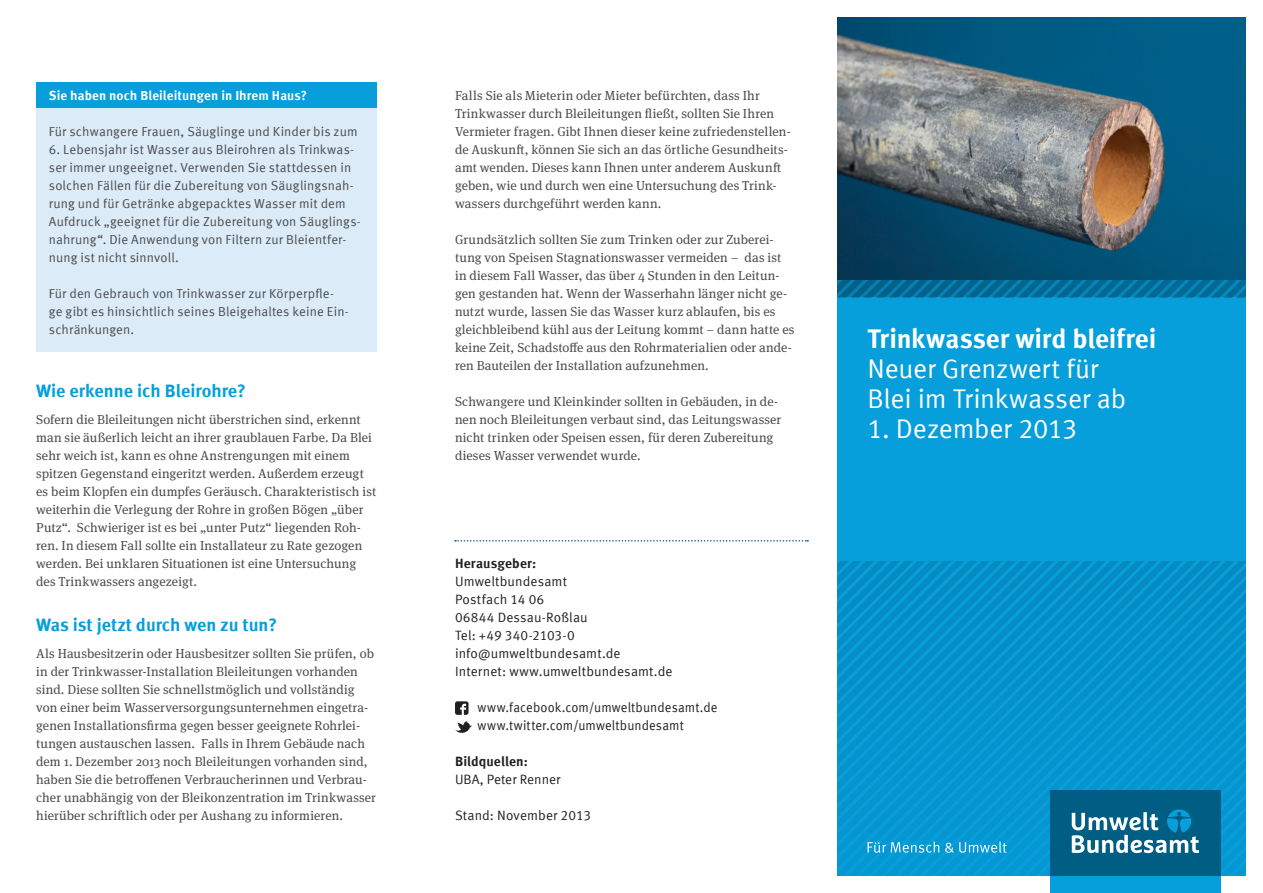
<style>
.page{position:relative;width:1263px;height:893px;background:#fff}
.page>*{position:absolute;margin:0;border:0;box-sizing:border-box;transform-origin:0 0}
.t1{font:27px/30px "Meta Offc Norm";letter-spacing:-.01em;color:#fff}
.t2{font:700 27px "Meta Offc";letter-spacing:-.005em;color:#fff}
.t3{font:700 18px "Meta Offc";letter-spacing:-.005em;color:#069edb}
.t4{font:13.5px/18px "Meta Offc Norm";letter-spacing:.005em;color:#231f20}
.t5{font:13.5px/18px "Meta Offc Norm";letter-spacing:.005em;color:#231f20;scale:.95 1}
.t6{font:700 13.5px "Meta Offc";letter-spacing:.01em;color:#231f20}
.t7{font:13.05px/18px "Meta Serif OT";letter-spacing:.01em;color:#4b4c4d}
.t8{font:13.05px/18px "Meta Offc Norm";letter-spacing:.01em;color:#4b4c4d}
.t9{font:700 13.05px "Meta Offc";letter-spacing:.01em;color:#fff}
</style>
<div class="page">
<img style="left:838px;top:17px;width:408px;height:264px">
<div style="left:1050px;top:876px;width:170px;height:17px;background:#069edb"></div>
<svg style="left:455px;top:701px;width:13px;height:14px"></svg>
<svg style="left:455px;top:721px;width:17px;height:12px"></svg>
<svg style="left:838px;top:281px;width:408px;height:595px;background:#0795cf"></svg>
<div style="left:36px;top:82px;width:340px;height:27px;background:#069edb"></div>
<div style="left:36px;top:109px;width:340px;height:243px;background:#dbebf8"></div>
<svg style="left:455px;top:540px;width:353px;height:2px"></svg>
<p class="t9" style="left:49px;top:88px;width:260px">Sie haben noch Bleileitungen in Ihrem Haus?</p>
<p class="t8" style="left:49px;top:123px;width:310px">Für schwangere Frauen, Säuglinge und Kinder bis zum</p>
<p class="t8" style="left:49px;top:141px;width:313px">6. Lebensjahr ist Wasser aus Bleirohren als Trinkwas&shy;ser immer ungeeignet. Verwenden Sie stattdessen in solchen Fällen für die Zubereitung von Säuglingsnah&shy;rung und für Getränke abgepacktes Wasser mit dem Aufdruck „geeignet für die Zubereitung von Säuglings&shy;nahrung“. Die Anwendung von Filtern zur Bleientfer&shy;nung ist nicht sinnvoll.</p>
<p class="t8" style="left:49px;top:285px;width:301px">Für den Gebrauch von Trinkwasser zur Körperpfle&shy;ge gibt es hinsichtlich seines Bleigehaltes keine Ein&shy;schränkungen.</p>
<h2 class="t3" style="left:36px;top:380px;width:211px">Wie erkenne ich Bleirohre?</h2>
<p class="t7" style="left:36px;top:410px;width:342px">Sofern die Bleileitungen nicht überstrichen sind, erkennt man sie äußerlich leicht an ihrer graublauen Farbe. Da Blei sehr weich ist, kann es ohne Anstrengungen mit einem spitzen Gegenstand eingeritzt werden. Außerdem erzeugt es beim Klopfen ein dumpfes Geräusch. Charakteristisch ist weiterhin die Verlegung der Rohre in großen Bögen „über Putz“. Schwieriger ist es bei „unter Putz“ liegenden Roh&shy;ren. In diesem Fall sollte ein Installateur zu Rate gezogen werden. Bei unklaren Situationen ist eine Untersuchung des Trinkwassers angezeigt.</p>
<h2 class="t3" style="left:36px;top:614px;width:242px">Was ist jetzt durch wen zu tun?</h2>
<p class="t7" style="left:36px;top:644px;width:341px">Als Hausbesitzerin oder Hausbesitzer sollten Sie prüfen, ob in der Trinkwasser-Installation Bleileitungen vorhanden sind. Diese sollten Sie schnellstmöglich und vollständig von einer beim Wasserversorgungsunternehmen eingetra&shy;genen Installationsfirma gegen besser geeignete Rohrlei&shy;tungen austauschen lassen. Falls in Ihrem Gebäude nach dem 1. Dezember 2013 noch Bleileitungen vorhanden sind, haben Sie die betroffenen Verbraucherinnen und Verbrau&shy;cher unabhängig von der Bleikonzentration im Trinkwasser hierüber schriftlich oder per Aushang zu informieren.</p>
<p class="t7" style="left:455px;top:86px;width:337px">Falls Sie als Mieterin oder Mieter befürchten, dass Ihr Trinkwasser durch Bleileitungen fließt, sollten Sie Ihren Vermieter fragen. Gibt Ihnen dieser keine zufriedenstellen&shy;de Auskunft, können Sie sich an das örtliche Gesundheits&shy;amt wenden. Dieses kann Ihnen unter anderem Auskunft geben, wie und durch wen eine Untersuchung des Trink&shy;wassers durchgeführt werden kann.</p>
<p class="t7" style="left:455px;top:230px;width:341px">Grundsätzlich sollten Sie zum Trinken oder zur Zuberei&shy;tung von Speisen Stagnationswasser vermeiden – das ist in diesem Fall Wasser, das über 4 Stunden in den Leitun&shy;gen gestanden hat. Wenn der Wasserhahn länger nicht ge&shy;nutzt wurde, lassen Sie das Wasser kurz ablaufen, bis es gleichbleibend kühl aus der Leitung kommt – dann hatte es keine Zeit, Schadstoffe aus den Rohrmaterialien oder ande&shy;ren Bauteilen der Installation aufzunehmen.</p>
<p class="t7" style="left:455px;top:392px;width:328px">Schwangere und Kleinkinder sollten in Gebäuden, in de&shy;nen noch Bleileitungen verbaut sind, das Leitungswasser nicht trinken oder Speisen essen, für deren Zubereitung dieses Wasser verwendet wurde.</p>
<p class="t6" style="left:455px;top:555px;width:83px">Herausgeber:</p>
<p class="t4" style="left:455px;top:572px;width:219px">Umweltbundesamt<br>Postfach 14 06<br>06844 Dessau-Roßlau<br>Tel: +49 340-2103-0 info@umweltbundesamt.de<br>Internet: www.umweltbundesamt.de</p>
<p class="t5" style="left:477px;top:698px;width:254px">www.facebook.com/umweltbundesamt.de www.twitter.com/umweltbundesamt</p>
<p class="t6" style="left:455px;top:753px;width:74px">Bildquellen:</p>
<p class="t4" style="left:455px;top:770px;width:107px">UBA, Peter Renner</p>
<p class="t4" style="left:455px;top:806px;width:138px">Stand: November 2013</p>
<h1 class="t2" style="left:867px;top:323px;width:290px">Trinkwasser wird bleifrei</h1>
<h1 class="t1" style="left:867px;top:355px;width:260px">Neuer Grenzwert für<br>Blei im Trinkwasser ab</h1>
<h1 class="t1" style="left:867px;top:415px;width:212px">1. Dezember 2013</h1>
</div>
